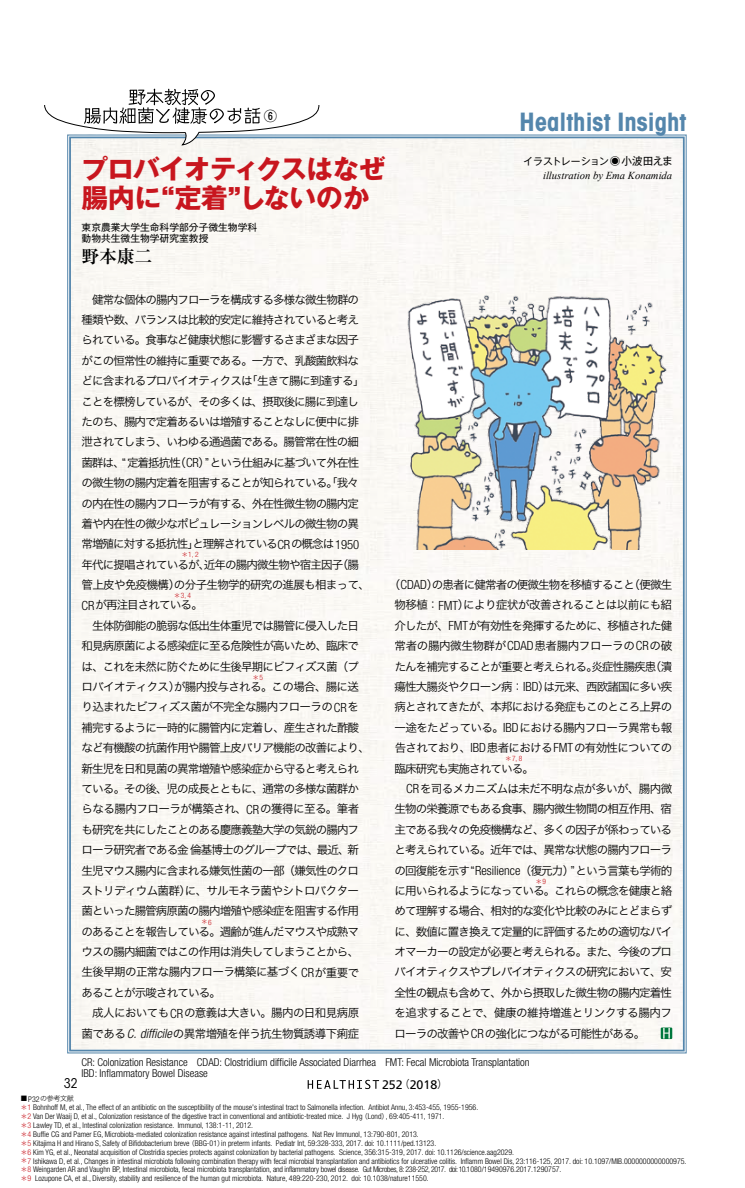
<style>
.page{position:relative;width:745px;height:1188px;background:#fff}
.page>*{position:absolute;margin:0;border:0;box-sizing:border-box;transform-origin:0 0}
.t1{font:700 26.62px/28.4px "Gothic MB101 Pr 6";letter-spacing:-.025em;color:#c8161e}
.t2{font:700 condensed 24.75px "ITC Avant Garde Std";color:#5486ac}
.t3{font:700 17.75px "Ryumin Pr 6";color:#000}
.t4{font:condensed 13.25px "ITC Avant Garde Std";color:#000}
.t5{font:500 13.25px "Gothic MB101 Pr 6";color:#000}
.t6{font:12.38px "Frutiger LT Com";color:#000}
.t7{font:11.5px/20.4px "Hiragino Sans Pr 6 N W3";letter-spacing:-.075em;color:#000;text-align:justify}
.t8{font:11.5px/20.4px "Hiragino Sans Pr 6 N W3";letter-spacing:-.05em;color:#000;text-align:right}
.t9{font:300 condensed 10.88px/11.5px "Helvetica Neue LT Com";color:#000}
.t10{font:italic 10.62px "Times New Roman";color:#000}
.t11{font:9.75px/10.6px "Gothic MB101 Pr 6";color:#000}
.t12{font:9.75px "Gothic MB101 Pr 6";letter-spacing:-.02em;color:#000}
.t13{font:300 condensed 7.88px/8.9px "Helvetica Neue LT Com";color:#000}
.t14{font:300 condensed 7.38px "Helvetica Neue LT Com";color:#c8161e}
.t15{font:7.12px "Hira Kaku Std W2";letter-spacing:-.065em;color:#000}
.t16{font:6.62px "Hira Kaku Std W2";color:#c8161e}
.s1{font-size:10.62px}
.s2{font-family:"Helvetica Neue LT Com";font-weight:300;font-stretch:condensed;font-size:12.62px}
.s3{font-family:"Helvetica Neue LT Com";font-weight:300;font-style:italic;font-stretch:condensed;font-size:12.75px}
.s4{font-family:"Hira Kaku Std W2";font-weight:400;font-stretch:normal;font-size:6.62px}
.s5{font-family:"Helvetica Neue LT Com";font-weight:300;font-stretch:condensed;font-size:7.38px}
.s6{font-family:"Gothic BBB Pr 6";font-weight:500;font-size:10.62px}
.s7{font-family:"Helvetica Neue LT Com";font-weight:300;font-stretch:condensed;font-size:7.88px}
.s8{font-family:"Hira Kaku Std W2";font-weight:400;font-stretch:normal;font-size:7.12px;color:#c8161e}
.s9{color:#c8161e}
.s10{font-family:"Hira Kaku Std W2";font-weight:400;font-stretch:normal;font-size:7.12px}
</style>
<div class="page">
<div style="left:67px;top:134px;width:619px;height:919px;background:#faf8f4"></div>
<svg style="left:307px;top:1079px;width:72px;height:9px"></svg>
<svg style="left:660px;top:1027px;width:11px;height:11px"></svg>
<svg style="left:44px;top:89px;width:275px;height:56px"></svg>
<img style="left:394px;top:293px;width:277px;height:256px">
<p class="t5" style="left:264px;top:104px;width:15px">⑥</p>
<h1 class="t1" style="left:81px;top:154px;width:305px">プロバイオティクスはなぜ腸内に“定着”しないのか</h1>
<h3 class="t3" style="left:81px;top:242px;width:72px">野本康二</h3>
<p class="t11" style="left:81px;top:221px;width:177px">東京農業大学生命科学部分子微生物学科動物共生微生物学研究室教授</p>
<h2 class="t2" style="left:519px;top:106px;width:168px">Healthist Insight</h2>
<p class="t12" style="left:523px;top:153px;width:151px">イラストレーション<span class="s1">◉小波田えま</span></p>
<p class="t10" style="left:542px;top:168px;width:131px">illustration by Ema Konamida</p>
<p class="t7" style="left:81px;top:288px;width:290px;text-align:left;text-indent:11px">健常な個体の腸内フローラを構成する多様な微生物群の種類や数、バランスは比較的安定に維持されていると考えられている。食事など健康状態に影響するさまざまな因子がこの恒常性の維持に重要である。一方で、乳酸菌飲料などに含まれるプロバイオティクスは「生きて腸に到達する」ことを標榜しているが、その多くは、摂取後に腸に到達したのち、腸内で定着あるいは増殖することなしに便中に排泄されてしまう、いわゆる通過菌である。腸管常在性の細菌群は、“定着抵抗性（<span class="s2">CR</span>）”という仕組みに基づいて外在性の微生物の腸内定着を阻害することが知られている「。我々の内在性の腸内フローラが有する、外在性微生物の腸内定着や内在性の微少なポピュレーションレベルの微生物の異常増殖に対する抵抗性」と理解されている<span class="s2">CR</span>の概念は<span class="s2">1950</span>年代に提唱されているが、近年の腸内微生物や宿主因子（腸管上皮や免疫機構）の分子生物学的研究の進展も相まって、<br><span class="s2">CR</span>が再注目されている。</p>
<p class="t7" style="left:81px;top:614px;width:290px;text-align:left;text-indent:11px">生体防御能の脆弱な低出生体重児では腸管に侵入した日和見病原菌による感染症に至る危険性が高いため、臨床では、これを未然に防ぐために生後早期にビフィズス菌（プロバイオティクス）が腸内投与される。この場合、腸に送り込まれたビフィズス菌が不完全な腸内フローラの<span class="s2">CR</span>を補完するように一時的に腸管内に定着し、産生された酢酸など有機酸の抗菌作用や腸管上皮バリア機能の改善により、新生児を日和見菌の異常増殖や感染症から守ると考えられている。その後、児の成長とともに、通常の多様な菌群からなる腸内フローラが構築され、<span class="s2">CR</span>の獲得に至る。筆者も研究を共にしたことのある慶應義塾大学の気鋭の腸内フローラ研究者である金倫基博士のグループでは、最近、新生児マウス腸内に含まれる嫌気性菌の一部（嫌気性のクロストリディウム菌群）に、サルモネラ菌やシトロバクター菌といった腸管病原菌の腸内増殖や感染症を阻害する作用のあることを報告している。週齢が進んだマウスや成熟マウスの腸内細菌ではこの作用は消失してしまうことから、生後早期の正常な腸内フローラ構築に基づく<span class="s2">CR</span>が重要であることが示唆されている。</p>
<p class="t8" style="left:82px;top:1001px;width:279px">成人においても<span class="s2">CR</span>の意義は大きい。腸内の日和見病原菌である<span class="s3">C. difficile</span>の異常増殖を伴う抗生物質誘導下痢症</p>
<p class="t14" style="left:181px;top:550px;width:19px"><span class="s4">＊</span>1, 2</p>
<p class="t14" style="left:174px;top:591px;width:19px"><span class="s4">＊</span>3, 4</p>
<p class="t16" style="left:252px;top:672px;width:12px">＊<span class="s5">5</span></p>
<p class="t16" style="left:201px;top:916px;width:12px">＊<span class="s5">6</span></p>
<p class="t7" style="left:394px;top:573px;width:279px;text-indent:-6px">（<span class="s2">CDAD</span>）の患者に健常者の便微生物を移植すること（便微生物移植：<span class="s2">FMT</span>）により症状が改善されることは以前にも紹介したが、<span class="s2">FMT</span>が有効性を発揮するために、移植された健常者の腸内微生物群が<span class="s2">CDAD</span>患者腸内フローラの<span class="s2">CR</span>の破たんを補完することが重要と考えられる。炎症性腸疾患（潰瘍性大腸炎やクローン病：<span class="s2">IBD</span>）は元来、西欧諸国に多い疾病とされてきたが、本邦における発症もこのところ上昇の一途をたどっている。<span class="s2">IBD</span>における腸内フローラ異常も報告されており、<span class="s2">IBD</span>患者における<span class="s2">FMT</span>の有効性についての臨床研究も実施されている。</p>
<p class="t7" style="left:394px;top:777px;width:279px;text-indent:12px"><span class="s2">CR</span>を司るメカニズムは未だ不明な点が多いが、腸内微生物の栄養源でもある食事、腸内微生物間の相互作用、宿主である我々の免疫機構など、多くの因子が係わっていると考えられている。近年では、異常な状態の腸内フローラの回復能を示す“<span class="s2">Resilience</span>（復元力）”という言葉も学術的に用いられるようになっている。これらの概念を健康と絡めて理解する場合、相対的な変化や比較のみにとどまらずに、数値に置き換えて定量的に評価するための適切なバイオマーカーの設定が必要と考えられる。また、今後のプロバイオティクスやプレバイオティクスの研究において、安全性の観点も含めて、外から摂取した微生物の腸内定着性を追求することで、健康の維持増進とリンクする腸内フローラの改善や <span class="s2">CR</span>の強化につながる可能性がある。</p>
<p class="t14" style="left:504px;top:754px;width:19px"><span class="s4">＊</span>7, 8</p>
<p class="t16" style="left:535px;top:875px;width:12px">＊<span class="s5">9</span></p>
<p class="t9" style="left:81px;top:1055px;width:449px">CR: Colonization Resistance CDAD: Clostridium difficile Associated Diarrhea FMT: Fecal Microbiota Transplantation<br>IBD: Inflammatory Bowel Disease</p>
<p class="t4" style="left:64px;top:1075px;width:15px">32</p>
<p class="t6" style="left:382px;top:1076px;width:67px">252<span class="s6">（</span>2018<span class="s6">）</span></p>
<p class="t15" style="left:21px;top:1092px;width:55px">■<span class="s7">P32</span>の参考文献</p>
<p class="t13" style="left:21px;top:1102px;width:667px"><span class="s8">＊</span><span class="s9">1</span> Bohnhoff M, et al., The effect of an antibiotic on the susceptibility of the mouse's intestinal tract to Salmonella infection. Antibiot Annu, 3:453-455, 1955-1956.<br><span class="s8">＊</span><span class="s9">2</span> Van Der Waaij D, et al., Colonization resistance of the digestive tract in conventional and antibiotic-treated mice. J Hyg<span class="s10">（</span>Lond<span class="s10">）</span>, 69:405-411, 1971.<br><span class="s8">＊</span><span class="s9">3</span> Lawley TD, et al., Intestinal colonization resistance. Immunol, 138:1-11, 2012.<br><span class="s8">＊</span><span class="s9">4</span> Buffie CG and Pamer EG, Microbiota-mediated colonization resistance against intestinal pathogens. Nat Rev Immunol, 13:790-801, 2013.<br><span class="s8">＊</span><span class="s9">5</span> Kitajima H and Hirano S, Safety of Bifidobacterium breve<span class="s10">（</span>BBG-01<span class="s10">）</span>in preterm infants. Pediatr Int, 59:328-333, 2017. doi: 10.1111/ped.13123.<br><span class="s8">＊</span><span class="s9">6</span> Kim YG, et al., Neonatal acquisition of Clostridia species protects against colonization by bacterial pathogens. Science, 356:315-319, 2017. doi: 10.1126/science.aag2029.<br><span class="s8">＊</span><span class="s9">7</span> Ishikawa D, et al., Changes in intestinal microbiota following combination therapy with fecal microbial transplantation and antibiotics for ulcerative colitis. Inflamm Bowel Dis, 23:116-125, 2017. doi: 10.1097/MIB.0000000000000975.<span class="s8">＊</span><span class="s9">8</span> Weingarden AR and Vaughn BP, Intestinal microbiota, fecal microbiota transplantation, and inflammatory bowel disease. Gut Microbes, 8: 238-252, 2017. doi: 10.1080/19490976.2017.1290757.<br><span class="s8">＊</span><span class="s9">9</span> Lozupone CA, et al., Diversity, stability and resilience of the human gut microbiota. Nature, 489:220-230, 2012. doi: 10.1038/nature11550.</p>
</div>
